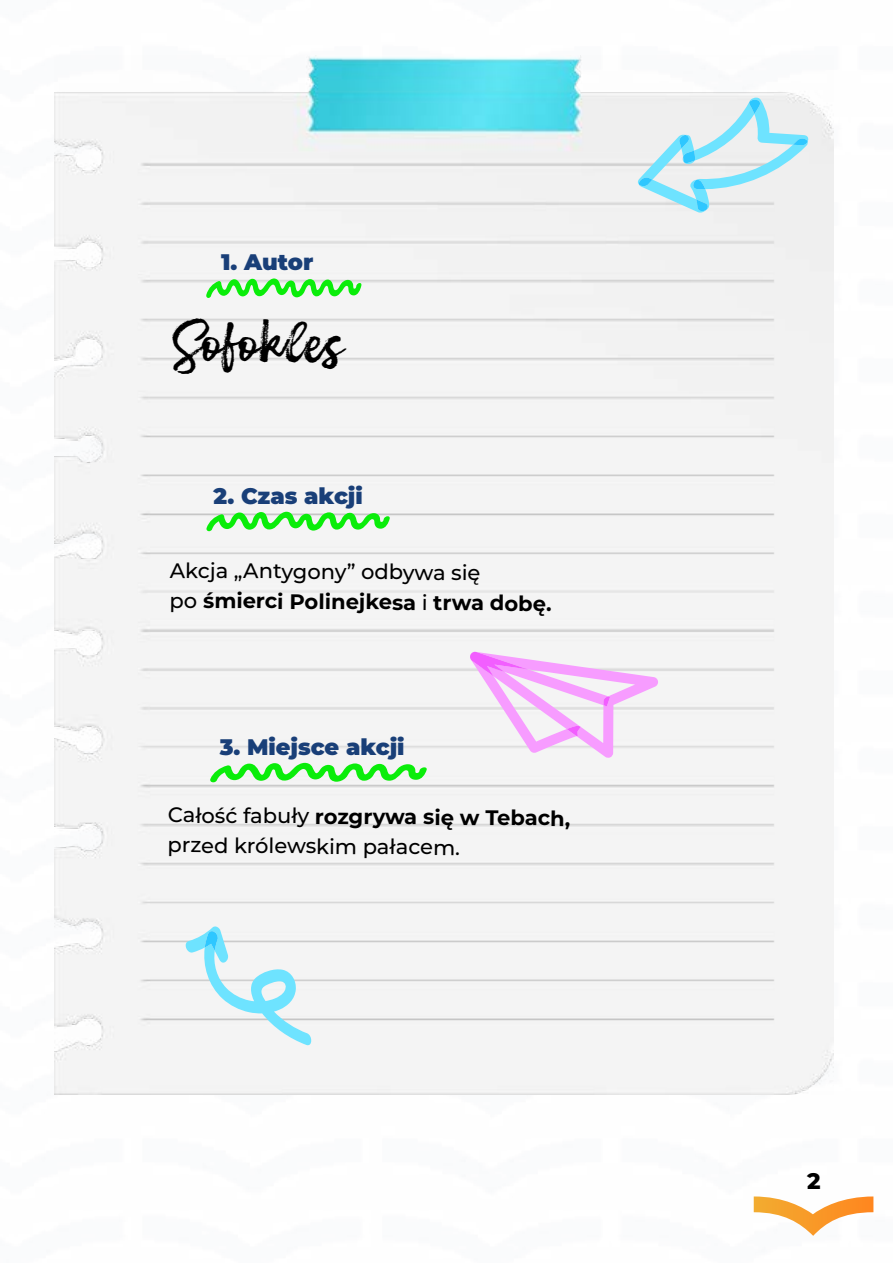
<style>
.page{position:relative;width:893px;height:1263px;background:#fff}
.page>*{position:absolute;margin:0;border:0;box-sizing:border-box;transform-origin:0 0}
.t1{font:43.5px "Brushberry Script";color:#000}
.t2{font:900 22.5px "Montserrat";color:#193f78}
.t3{font:800 22.5px "Montserrat";color:#000}
.t4{font:500 21px/29.5px "Montserrat";color:#000}
.s1{font-weight:700}
</style>
<div class="page">
<img style="left:55px;top:55px;width:778px;height:1040px">
<svg style="left:470px;top:652px;width:188px;height:106px"></svg>
<svg style="left:206px;top:278px;width:156px;height:20px"></svg>
<svg style="left:637px;top:96px;width:172px;height:117px"></svg>
<svg style="left:209px;top:763px;width:218px;height:19px"></svg>
<svg style="left:206px;top:512px;width:184px;height:19px"></svg>
<svg style="left:183px;top:926px;width:130px;height:120px"></svg>
<svg style="left:754px;top:1196px;width:119px;height:40px"></svg>
<p class="t2" style="left:221px;top:245px;width:94px">1. Autor</p>
<h1 class="t1" style="left:173px;top:317px;width:173px;rotate:1deg">Sofokles</h1>
<p class="t2" style="left:214px;top:479px;width:151px">2. Czas akcji</p>
<p class="t4" style="left:170px;top:553px;width:384px;rotate:1deg">Akcja „Antygony” odbywa się<br>po <span class="s1">śmierci Polinejkesa</span> i <span class="s1">trwa dobę.</span></p>
<p class="t2" style="left:220px;top:730px;width:186px">3. Miejsce akcji</p>
<p class="t4" style="left:168px;top:796px;width:404px;line-height:31.2px;rotate:1deg">Całość fabuły <span class="s1">rozgrywa się w Tebach, </span>przed królewskim pałacem.</p>
<p class="t3" style="left:807px;top:1164px;width:15px">2</p>
</div>
